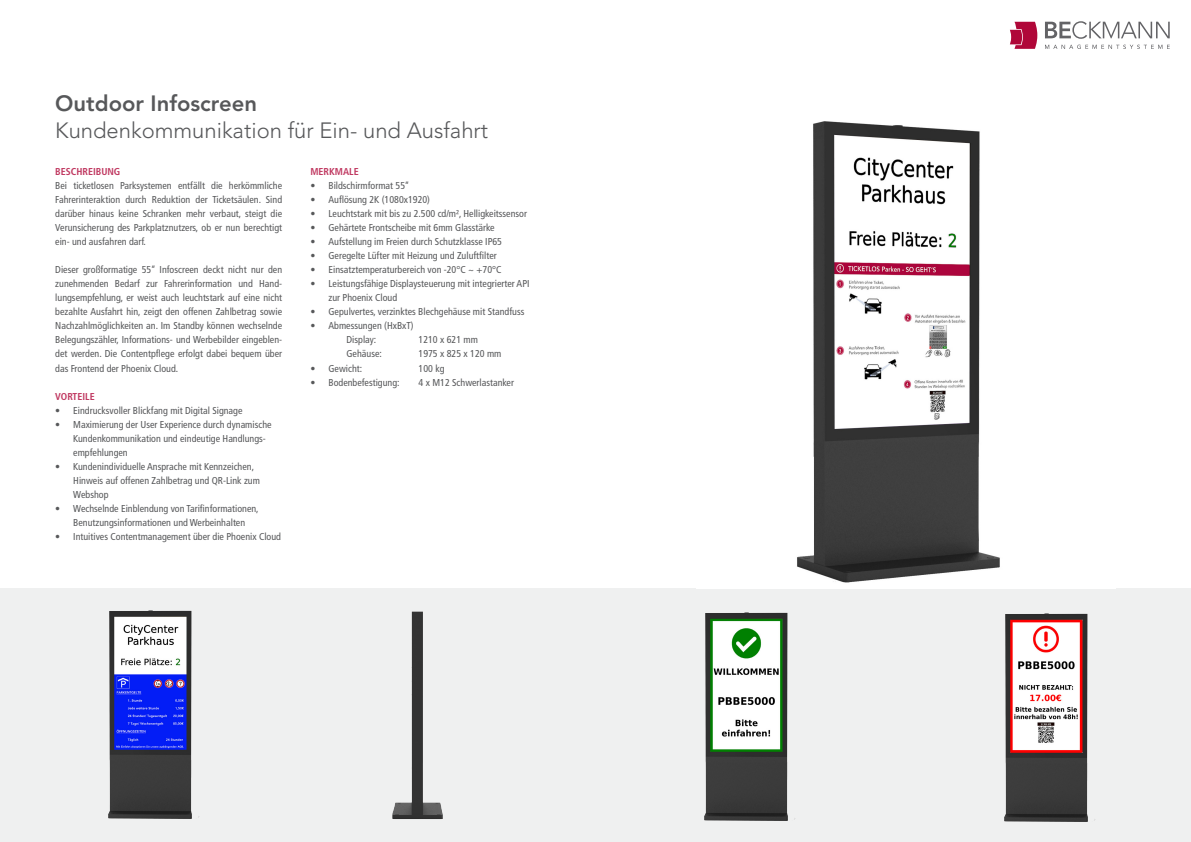
<style>
.page{position:relative;width:1191px;height:842px;background:#fff}
.page>*{position:absolute;margin:0;border:0;box-sizing:border-box;transform-origin:0 0}
.Überschrift{font:300 22px "Avenir";color:#57585a}
.Überschrift-2{font:800 22px "Avenir";color:#57585a}
.t1{font:condensed 10px/14px "Frutiger LT Std";color:#57585a}
.t2{font:700 condensed 10px "Frutiger LT Std";color:#c03961}
</style>
<div class="page">
<div style="left:0;top:588px;width:1191px;height:254px;background:#eff0f0"></div>
<img style="left:797px;top:121px;width:203px;height:462px">
<svg style="left:1045px;top:21px;width:124px;height:18px"></svg>
<svg style="left:1045px;top:45px;width:124px;height:4px"></svg>
<svg style="left:1010px;top:22px;width:27px;height:27px"></svg>
<img style="left:704px;top:612px;width:91px;height:209px">
<img style="left:1004px;top:613px;width:91px;height:209px">
<img style="left:392px;top:611px;width:51px;height:208px">
<img style="left:108px;top:610px;width:91px;height:209px">
<p class="Überschrift-2" style="left:55px;top:91px;width:203px">Outdoor Infoscreen</p>
<p class="Überschrift" style="left:55px;top:118px;width:434px">Kundenkommunikation für Ein- und Ausfahrt</p>
<p class="t2" style="left:310px;top:166px;width:50px">MERKMALE</p>
<p class="t1" style="left:310px;top:179px;width:100px">• Bildschirmformat 55‘‘</p>
<p class="t1" style="left:310px;top:193px;width:121px">• Auflösung 2K (1080x1920)</p>
<p class="t1" style="left:310px;top:207px;width:218px">• Leuchtstark mit bis zu 2.500 cd/m², Helligkeitssensor</p>
<p class="t1" style="left:310px;top:221px;width:186px">• Gehärtete Frontscheibe mit 6mm Glasstärke</p>
<p class="t1" style="left:310px;top:235px;width:193px">• Aufstellung im Freien durch Schutzklasse IP65</p>
<p class="t1" style="left:310px;top:249px;width:188px">• Geregelte Lüfter mit Heizung und Zuluftfilter</p>
<p class="t1" style="left:310px;top:263px;width:193px">• Einsatztemperaturbereich von -20°C ~ +70°C</p>
<p class="t1" style="left:328px;top:277px;width:202px;text-indent:-18px">• Leistungsfähige Displaysteuerung mit integrierter API zur Phoenix Cloud</p>
<p class="t1" style="left:310px;top:305px;width:215px">• Gepulvertes, verzinktes Blechgehäuse mit Standfuss</p>
<p class="t1" style="left:310px;top:319px;width:105px;text-align:center">• Abmessungen (HxBxT)<br>Display:</p>
<p class="t2" style="left:55px;top:166px;width:67px">BESCHREIBUNG</p>
<p class="t1" style="left:55px;top:179px;width:228px;text-align:justify">Bei ticketlosen Parksystemen entfällt die herkömmliche Fahrerinteraktion durch Reduktion der Ticketsäulen. Sind darüber hinaus keine Schranken mehr verbaut, steigt die Verunsicherung des Parkplatznutzers, ob er nun berechtigt ein- und ausfahren darf.</p>
<p class="t1" style="left:55px;top:263px;width:228px;text-align:justify">Dieser großformatige 55‘‘ Infoscreen deckt nicht nur den zunehmenden Bedarf zur Fahrerinformation und Hand&shy;lungsempfehlung, er weist auch leuchtstark auf eine nicht bezahlte Ausfahrt hin, zeigt den offenen Zahlbetrag sowie Nachzahlmöglichkeiten an. Im Standby können wechselnde Belegungszähler, Informations- und Werbebilder eingeblen&shy;det werden. Die Contentpflege erfolgt dabei bequem über das Frontend der Phoenix Cloud.</p>
<p class="t2" style="left:55px;top:390px;width:41px">VORTEILE</p>
<p class="t1" style="left:55px;top:403px;width:189px">• Eindrucksvoller Blickfang mit Digital Signage</p>
<p class="t1" style="left:73px;top:417px;width:200px;text-indent:-18px">• Maximierung der User Experience durch dynamische<br>Kundenkommunikation und eindeutige Handlungs&shy;empfehlungen</p>
<p class="t1" style="left:73px;top:459px;width:188px;text-indent:-18px">• Kundenindividuelle Ansprache mit Kennzeichen,<br>Hinweis auf offenen Zahlbetrag und QR-Link zum<br>Webshop</p>
<p class="t1" style="left:55px;top:501px;width:205px;text-align:center">• Wechselnde Einblendung von Tarifinformationen,<br>Benutzungsinformationen und Werbeinhalten</p>
<p class="t1" style="left:55px;top:529px;width:227px">• Intuitives Contentmanagement über die Phoenix Cloud</p>
<p class="t1" style="left:418px;top:333px;width:61px">1210 x 621 mm</p>
<p class="t1" style="left:346px;top:347px;width:37px">Gehäuse:</p>
<p class="t1" style="left:418px;top:347px;width:84px">1975 x 825 x 120 mm</p>
<p class="t1" style="left:310px;top:361px;width:53px">• Gewicht:</p>
<p class="t1" style="left:418px;top:361px;width:28px">100 kg</p>
<p class="t1" style="left:310px;top:375px;width:91px">• Bodenbefestigung:</p>
<p class="t1" style="left:418px;top:375px;width:97px">4 x M12 Schwerlastanker</p>
</div>
